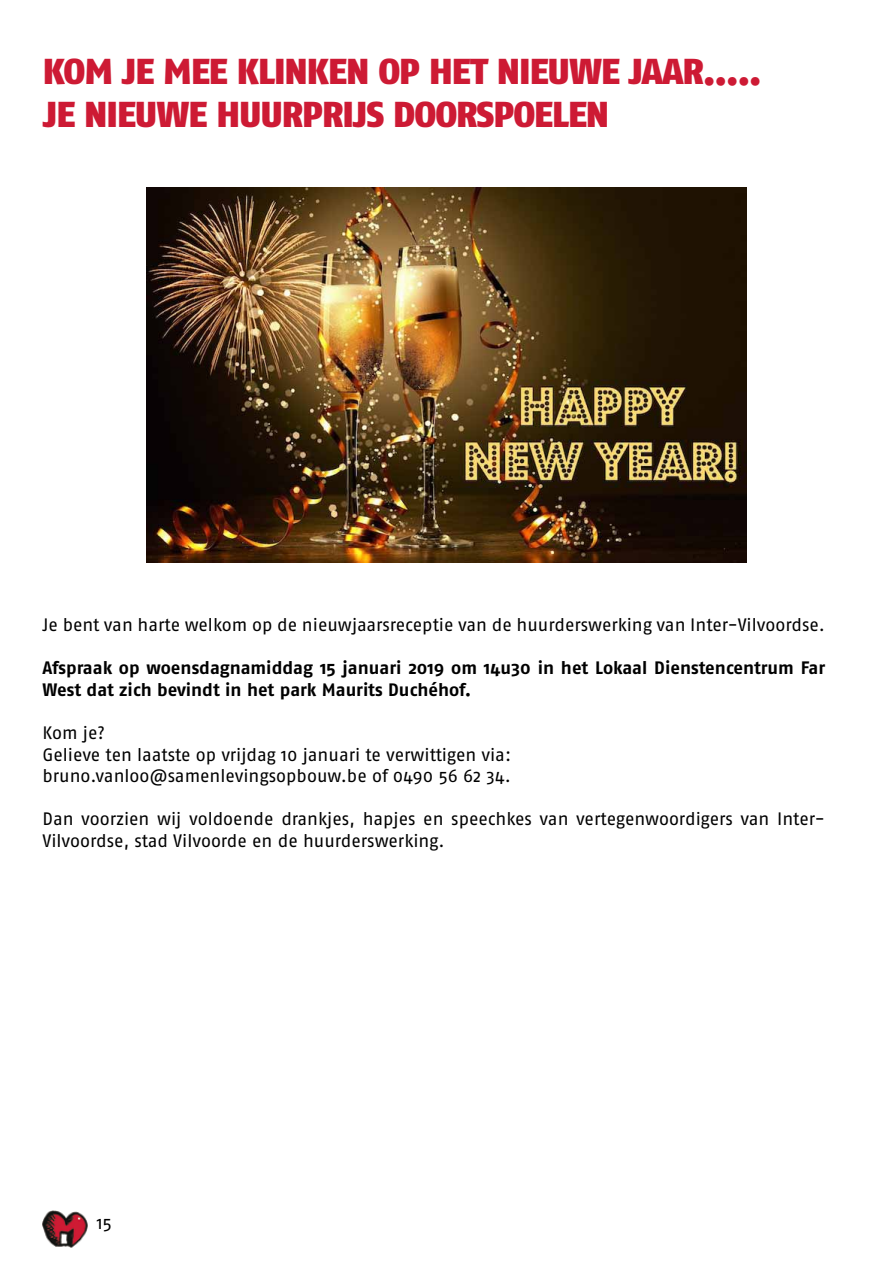
<style>
.page{position:relative;width:893px;height:1263px;background:#fff}
.page>*{position:absolute;margin:0;border:0;box-sizing:border-box;transform-origin:0 0}
.t1{font:900 36px "Fago OT";letter-spacing:-.03em;color:#cd1a34}
.t2{font:18px/21.6px "Fago OT";letter-spacing:-.005em;color:#000}
.t3{font:700 18px/21.6px "Fago OT";color:#000}
</style>
<div class="page">
<img style="left:43px;top:1211px;width:44px;height:36px">
<img style="left:146px;top:188px;width:600px;height:375px">
<h1 class="t1" style="left:43px;top:50px;width:24px">KOM</h1>
<h1 class="t1" style="left:122px;top:50px;width:64px">JE MEE</h1>
<h1 class="t1" style="left:237px;top:50px;width:20px">KLINKEN</h1>
<h1 class="t1" style="left:378px;top:50px;width:71px">OP HET</h1>
<h1 class="t1" style="left:497px;top:50px;width:19px">NIEU</h1>
<h1 class="t1" style="left:569px;top:50px;width:194px">WE JAAR…..</h1>
<h1 class="t1" style="left:43px;top:93px;width:60px">JE NIEU</h1>
<h1 class="t1" style="left:156px;top:93px;width:80px">WE HUURPRIJS</h1>
<h1 class="t1" style="left:393px;top:93px;width:21px">DOORSPOELEN</h1>
<p class="t2" style="left:43px;top:614px;width:784px">Je bent van harte welkom op de nieuwjaarsreceptie van de huurderswerking van Inter-Vilvoordse.</p>
<p class="t3" style="left:43px;top:657px;width:784px">Afspraak op woensdagnamiddag 15 januari 2019 om 14u30 in het Lokaal Dienstencentrum Far<br>West dat zich bevindt in het park Maurits Duchéhof.</p>
<p class="t2" style="left:43px;top:722px;width:470px">Kom je?<br>Gelieve ten laatste op vrijdag 10 januari te verwittigen via: bruno.vanloo@samenlevingsopbouw.be of 0490 56 62 34.</p>
<p class="t2" style="left:43px;top:808px;width:784px">Dan voorzien wij voldoende drankjes, hapjes en speechkes van vertegenwoordigers van Inter-<br>Vilvoordse, stad Vilvoorde en de huurderswerking.</p>
<p class="t2" style="left:97px;top:1212px;width:17px">15</p>
</div>
